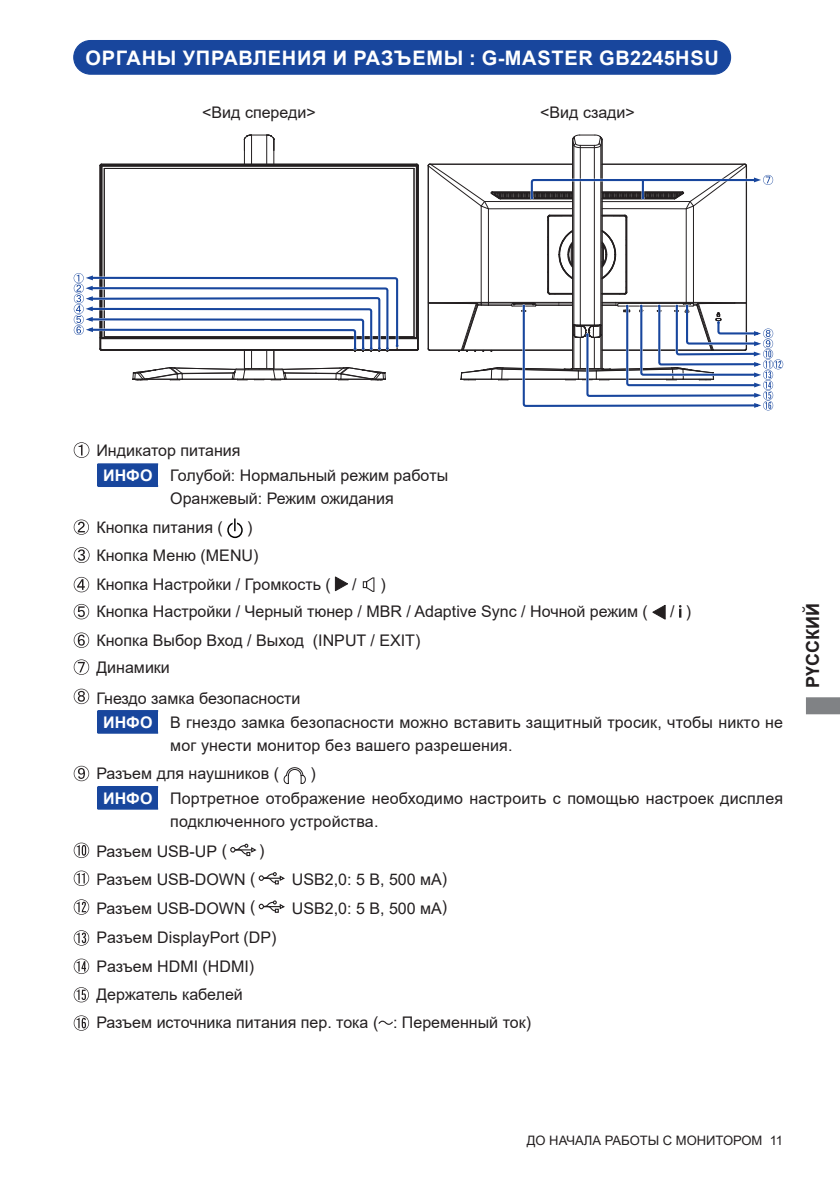
<style>
.page{position:relative;width:840px;height:1191px;background:#fff}
.page>*{position:absolute;margin:0;border:0;box-sizing:border-box;transform-origin:0 0}
.t1{font:700 20px "Arial";letter-spacing:.035em;color:#fff}
.t2{font:700 18px "Arial";color:#231f20}
.t3{font:16px/28.4px "Arial";color:#231f20}
.t4{font:700 16px "Arial";color:#fff}
.t5{font:13px "Arial";color:#231f20}
</style>
<div class="page">
<svg style="left:806px;top:697px;width:33px;height:17px"></svg>
<svg style="left:74px;top:442px;width:15px;height:16px"></svg>
<svg style="left:74px;top:519px;width:15px;height:16px"></svg>
<div style="left:227px;top:522px;width:15px;height:16px;border:1px solid #000;border-radius:50%"></div>
<svg style="left:232px;top:518px;width:5px;height:13px"></svg>
<svg style="left:234px;top:518px;width:1px;height:13px"></svg>
<svg style="left:74px;top:547px;width:15px;height:16px"></svg>
<svg style="left:74px;top:577px;width:15px;height:15px"></svg>
<svg style="left:335px;top:576px;width:13px;height:15px"></svg>
<svg style="left:374px;top:577px;width:1px;height:15px"></svg>
<svg style="left:362px;top:577px;width:12px;height:15px"></svg>
<svg style="left:74px;top:604px;width:15px;height:15px"></svg>
<svg style="left:652px;top:605px;width:13px;height:14px"></svg>
<svg style="left:679px;top:605px;width:2px;height:12px"></svg>
<svg style="left:74px;top:632px;width:15px;height:16px"></svg>
<svg style="left:74px;top:659px;width:15px;height:16px"></svg>
<svg style="left:74px;top:688px;width:15px;height:16px"></svg>
<svg style="left:74px;top:766px;width:15px;height:15px"></svg>
<svg style="left:283px;top:767px;width:23px;height:17px"></svg>
<svg style="left:74px;top:842px;width:15px;height:16px"></svg>
<svg style="left:230px;top:843px;width:27px;height:13px"></svg>
<svg style="left:74px;top:870px;width:15px;height:16px"></svg>
<svg style="left:258px;top:872px;width:27px;height:12px"></svg>
<svg style="left:74px;top:899px;width:15px;height:15px"></svg>
<svg style="left:258px;top:900px;width:27px;height:12px"></svg>
<svg style="left:74px;top:930px;width:15px;height:15px"></svg>
<svg style="left:74px;top:958px;width:15px;height:16px"></svg>
<svg style="left:74px;top:987px;width:15px;height:15px"></svg>
<svg style="left:74px;top:1015px;width:15px;height:15px"></svg>
<svg style="left:378px;top:1020px;width:15px;height:4px"></svg>
<div style="left:97px;top:464px;width:61px;height:22px;background:#18469d"></div>
<hr style="left:97px;top:485px;width:61px;height:2px;background:#18469d">
<hr style="left:97px;top:463px;width:61px;height:2px;background:#18469d">
<div style="left:97px;top:711px;width:61px;height:21px;background:#18469d"></div>
<hr style="left:97px;top:731px;width:61px;height:2px;background:#18469d">
<hr style="left:97px;top:710px;width:61px;height:2px;background:#18469d">
<div style="left:97px;top:787px;width:61px;height:21px;background:#18469d"></div>
<hr style="left:97px;top:807px;width:61px;height:2px;background:#18469d">
<hr style="left:97px;top:786px;width:61px;height:2px;background:#18469d">
<div style="left:74px;top:41px;width:656px;height:33px;background:#18469d;border-radius:17px"></div>
<div style="left:73px;top:40px;width:657px;height:35px;border:1px solid #18469d;border-radius:17px"></div>
<hr style="left:427px;top:166px;width:1px;height:183px;background:#231f20">
<hr style="left:428px;top:166px;width:1px;height:137px;background:#231f20">
<hr style="left:480px;top:206px;width:1px;height:96px;background:#231f20">
<hr style="left:488px;top:209px;width:1px;height:96px;background:#231f20">
<hr style="left:685px;top:209px;width:1px;height:94px;background:#231f20">
<hr style="left:692px;top:206px;width:1px;height:96px;background:#231f20">
<hr style="left:745px;top:166px;width:1px;height:183px;background:#231f20">
<hr style="left:572px;top:139px;width:1px;height:229px;background:#231f20">
<hr style="left:573px;top:145px;width:1px;height:223px;background:#231f20">
<hr style="left:579px;top:145px;width:1px;height:180px;background:#231f20">
<hr style="left:593px;top:145px;width:1px;height:180px;background:#231f20">
<hr style="left:600px;top:145px;width:1px;height:223px;background:#231f20">
<hr style="left:601px;top:139px;width:1px;height:229px;background:#231f20">
<svg style="left:572px;top:135px;width:30px;height:13px"></svg>
<svg style="left:427px;top:164px;width:345px;height:131px"></svg>
<svg style="left:427px;top:302px;width:355px;height:108px"></svg>
<svg style="left:74px;top:135px;width:345px;height:245px"></svg>
<p class="t1" style="left:85px;top:43px;width:634px">ОРГАНЫ УПРАВЛЕНИЯ И РАЗЪЕМЫ : G-MASTER GB2245HSU</p>
<p class="t3" style="left:202px;top:98px;width:115px">&lt;Вид спереди&gt;</p>
<p class="t3" style="left:540px;top:98px;width:96px">&lt;Вид сзади&gt;</p>
<p class="t3" style="left:170px;top:437px;width:279px;line-height:25.6px;text-indent:-74px">Индикатор питания<br>Голубой: Hормальный режим работы</p>
<p class="t3" style="left:96px;top:484px;width:299px;text-indent:74px">Оранжевый: Режим ожидания<br>Кнопка питания (</p>
<p class="t4" style="left:103px;top:464px;width:51px">ИНФО</p>
<p class="t3" style="left:96px;top:513px;width:236px;text-indent:151px">)<br>Кнопка Меню (MENU)<br>Кнопка Настройки / Громкость (</p>
<p class="t3" style="left:96px;top:570px;width:552px;line-height:27.8px;text-indent:284px">)<br>Кнопка Настройки / Черный тюнер / MBR / Adaptive Sync / Ночной режим (</p>
<p class="t3" style="left:352px;top:569px;width:6px">/</p>
<p class="t3" style="left:669px;top:597px;width:23px">/ )</p>
<p class="t3" style="left:96px;top:626px;width:325px;line-height:27px">Кнопка Выбор Вход / Выход (INPUT / EXIT)<br>Динамики</p>
<p class="t3" style="left:170px;top:686px;width:614px;line-height:23.4px;text-indent:-74px">Гнездо замка безопасности<br>В гнездо замка безопасности можно вставить защитный тросик, чтобы никто не мог унести монитор без вашего разрешения.</p>
<p class="t3" style="left:96px;top:759px;width:184px">Разъем для наушников (</p>
<p class="t4" style="left:103px;top:710px;width:51px">ИНФО</p>
<p class="t3" style="left:170px;top:760px;width:614px;line-height:25.6px;text-indent:140px">)<br>Портретное отображение необходимо настроить с помощью настроек дисплея</p>
<p class="t3" style="left:96px;top:806px;width:283px;line-height:30px;text-indent:74px">подключенного устройства.<br>Разъем USB-UP (</p>
<p class="t4" style="left:103px;top:786px;width:51px">ИНФО</p>
<p class="t3" style="left:259px;top:835px;width:7px">)</p>
<p class="t3" style="left:96px;top:865px;width:160px">Разъем USB-DOWN (</p>
<p class="t3" style="left:292px;top:865px;width:157px">USB2,0: 5 B, 500 мА)</p>
<p class="t3" style="left:96px;top:894px;width:160px">Разъем USB-DOWN (</p>
<p class="t3" style="left:292px;top:894px;width:157px">USB2,0: 5 B, 500 мА)</p>
<p class="t3" style="left:96px;top:923px;width:436px">Pазъем DisplayPort (DP)<br>Pазъем HDMI (HDMI)<br>Держатель кабелей<br>Разъем источника питания пер. тока ( : Переменный ток)</p>
<p class="t2" style="left:799px;top:688px;width:86px;rotate:-90deg">РҮССКИЙ</p>
<p class="t5" style="left:526px;top:1131px;width:258px">ДО НАЧАЛА РАБОТЫ С МОНИТОРОМ 11</p>
</div>
